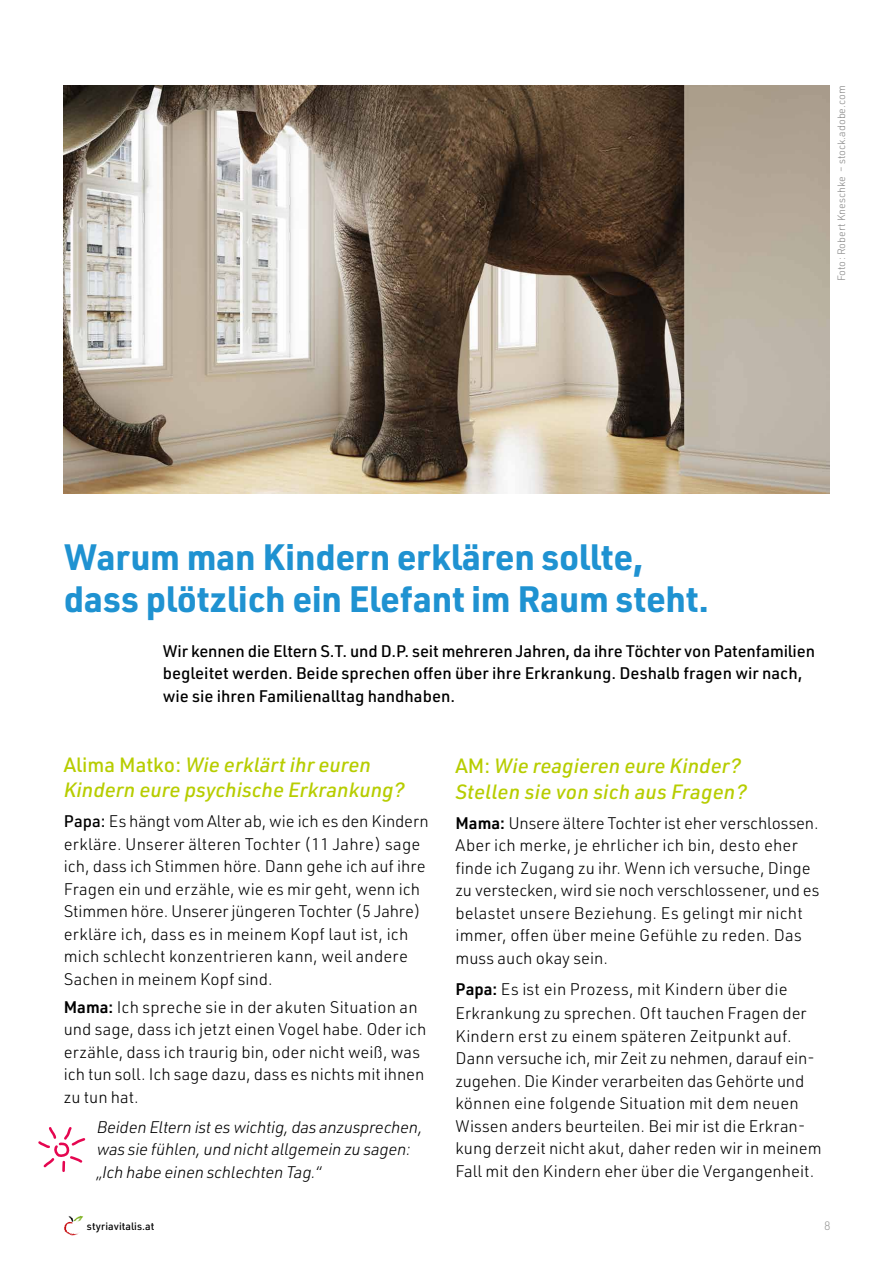
<style>
.page{position:relative;width:893px;height:1263px;background:#fff}
.page>*{position:absolute;margin:0;border:0;box-sizing:border-box;transform-origin:0 0}
.t1{font:700 36px/42px "URWDIN";letter-spacing:-.01em;color:#1f92d1}
.t2{font:italic 500 20.25px/25.5px "URWDIN";color:#b7cd00}
.t3{font:300 16.5px/22.5px "URWDIN";color:#000}
.t4{font:500 16.5px/22.5px "URWDIN";color:#000}
.t5{font:italic 300 16.5px/22.5px "URWDIN";letter-spacing:-.015em;color:#000}
.t6{font:300 12px "URWDIN";color:#9d9d9c}
.t7{font:300 10.5px "URWDIN";color:#878787}
.t8{font:500 10.5px "URWDIN";color:#000}
.s1{font-style:normal}
.s2{font-weight:500}
.s3{font-weight:600}
</style>
<div class="page">
<svg style="left:64px;top:1215px;width:19px;height:21px"></svg>
<img style="left:64px;top:85px;width:765px;height:408px">
<svg style="left:38px;top:1127px;width:48px;height:45px"></svg>
<p class="t7" style="left:835px;top:281px;width:198px;rotate:-90deg">Foto: Robert Kneschke – stock.adobe.com</p>
<h1 class="t1" style="left:64px;top:535px;width:647px">Warum man Kindern erklären sollte, dass plötzlich ein Elefant im Raum steht.</h1>
<p class="t4" style="left:163px;top:639px;width:654px">Wir kennen die Eltern S.T. und D.P. seit mehreren Jahren, da ihre Töchter von Patenfamilien begleitet werden. Beide sprechen offen über ihre Erkrankung. Deshalb fragen wir nach, wie sie ihren Familienalltag handhaben.</p>
<p class="t2" style="left:64px;top:751px;width:343px"><span class="s1">Alima Matko:</span> Wie erklärt ihr euren<br>Kindern eure psychische Erkrankung?</p>
<p class="t3" style="left:64px;top:809px;width:366px"><span class="s2">Papa:</span> Es hängt vom Alter ab, wie ich es den Kindern erkläre. Unserer älteren Tochter (11 Jahre) sage ich, dass ich Stimmen höre. Dann gehe ich auf ihre Fragen ein und erzähle, wie es mir geht, wenn ich Stimmen höre. Unserer jüngeren Tochter (5 Jahre) erkläre ich, dass es in meinem Kopf laut ist, ich mich schlecht konzentrieren kann, weil andere Sachen in meinem Kopf sind.</p>
<p class="t3" style="left:64px;top:995px;width:364px"><span class="s3">Mama:</span> Ich spreche sie in der akuten Situation an und sage, dass ich jetzt einen Vogel habe. Oder ich erzähle, dass ich traurig bin, oder nicht weiß, was ich tun soll. Ich sage dazu, dass es nichts mit ihnen zu tun hat.</p>
<p class="t5" style="left:97px;top:1115px;width:327px">Beiden Eltern ist es wichtig, das anzusprechen, was sie fühlen, und nicht allgemein zu sagen: „Ich habe einen schlechten Tag.“</p>
<p class="t2" style="left:455px;top:753px;width:293px"><span class="s1">AM:</span> Wie reagieren eure Kinder?<br>Stellen sie von sich aus Fragen?</p>
<p class="t3" style="left:455px;top:811px;width:366px"><span class="s3">Mama:</span> Unsere ältere Tochter ist eher verschlossen.<br>Aber ich merke, je ehrlicher ich bin, desto eher finde ich Zugang zu ihr. Wenn ich versuche, Dinge zu verstecken, wird sie noch verschlossener, und es belastet unsere Beziehung. Es gelingt mir nicht immer, offen über meine Gefühle zu reden. Das muss auch okay sein.</p>
<p class="t3" style="left:455px;top:977px;width:353px;line-height:24px"><span class="s3">Papa:</span> Es ist ein Prozess, mit Kindern über die<br>Erkrankung zu sprechen. Oft tauchen Fragen der</p>
<p class="t3" style="left:455px;top:1024px;width:368px">Kindern erst zu einem späteren Zeitpunkt auf.<br>Dann versuche ich, mir Zeit zu nehmen, darauf ein&shy;zugehen. Die Kinder verarbeiten das Gehörte und können eine folgende Situation mit dem neuen Wissen anders beurteilen. Bei mir ist die Erkran&shy;kung derzeit nicht akut, daher reden wir in meinem Fall mit den Kindern eher über die Vergangenheit.</p>
<p class="t8" style="left:87px;top:1219px;width:69px">styriavitalis.at</p>
<p class="t6" style="left:824px;top:1218px;width:8px">8</p>
</div>
